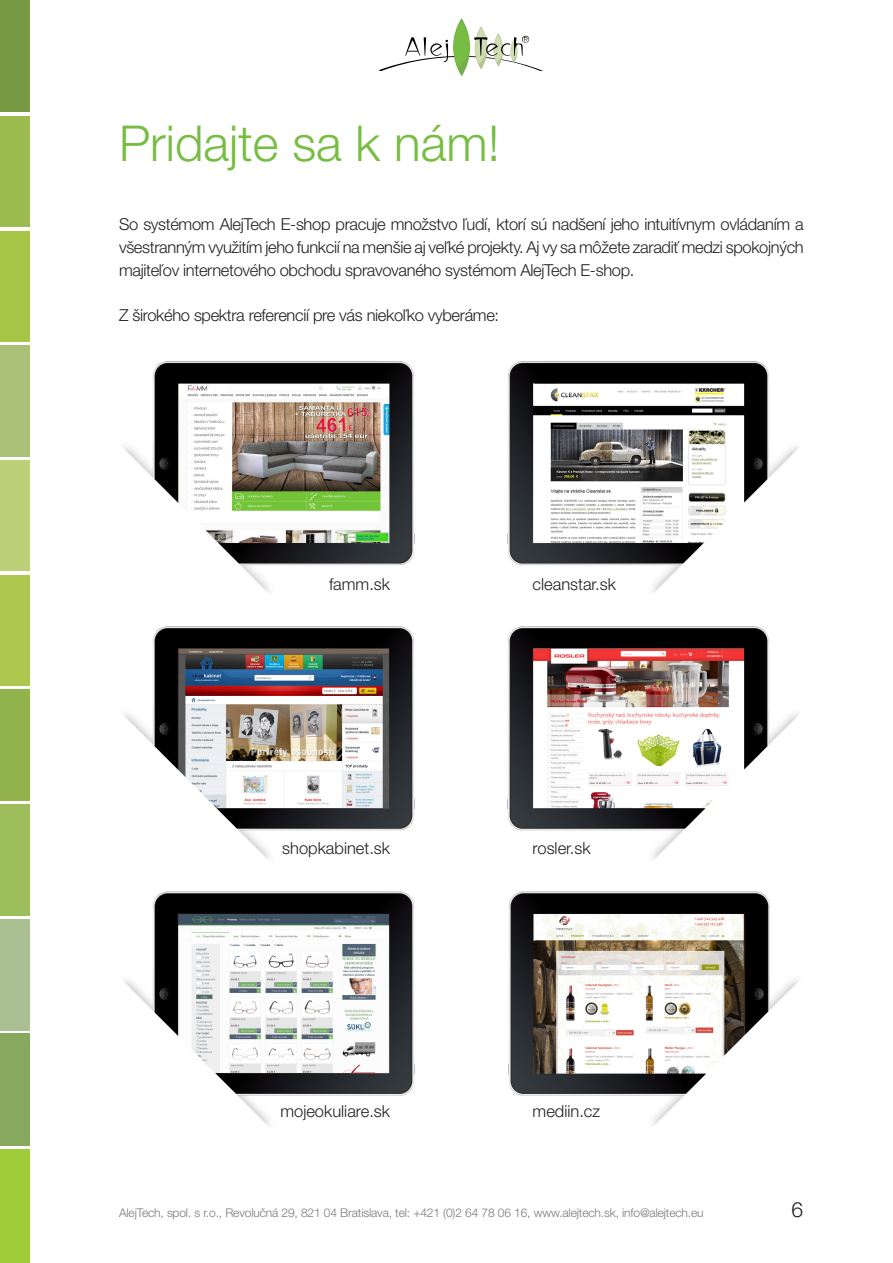
<style>
.page{position:relative;width:893px;height:1263px;background:#fff}
.page>*{position:absolute;margin:0;border:0;box-sizing:border-box;transform-origin:0 0}
.t1{font:300 49.5px "Helvetica Neue LT Pro";color:#78bd43}
.t2{font:300 21px "Helvetica Neue LT Pro";color:#231f20}
.Paragraph01{font:300 16.5px/23px "Helvetica Neue LT Pro";letter-spacing:-.02em;color:#231f20;text-align:justify}
.Paragraph01-2{font:300 16.5px "Helvetica Neue LT Pro";color:#231f20}
.t3{font:300 12px "Helvetica Neue LT Pro";letter-spacing:-.01em;color:#76787b}
</style>
<div class="page">
<svg style="left:453px;top:18px;width:17px;height:58px"></svg>
<svg style="left:378px;top:20px;width:165px;height:51px"></svg>
<div style="left:0;top:575px;width:30px;height:111px;background:#aec74f"></div>
<div style="left:0;top:690px;width:30px;height:110px;background:#92b34b"></div>
<div style="left:0;top:805px;width:30px;height:110px;background:#9dbd5a"></div>
<div style="left:0;top:1033px;width:30px;height:112px;background:#87a95d"></div>
<div style="left:0;top:1149px;width:30px;height:114px;background:#a0cc39"></div>
<div style="left:0;top:0;width:30px;height:112px;background:#779943"></div>
<div style="left:0;top:116px;width:30px;height:110px;background:#9cbc50"></div>
<div style="left:0;top:231px;width:30px;height:110px;background:#a6c547"></div>
<img style="left:123px;top:361px;width:676px;height:765px">
<p class="t1" style="left:119px;top:113px;width:382px">Pridajte sa k nám!</p>
<p class="Paragraph01" style="left:119px;top:212px;width:686px">So systémom AlejTech E-shop pracuje množstvo ľudí, ktorí sú nadšení jeho intuitívnym ovládaním a všestranným využitím jeho funkcií na menšie aj veľké projekty. Aj vy sa môžete zaradiť medzi spokojných majiteľov internetového obchodu spravovaného systémom AlejTech E-shop.</p>
<p class="Paragraph01" style="left:119px;top:304px;width:382px">Z širokého spektra referencií pre vás niekoľko vyberáme:</p>
<p class="Paragraph01" style="left:329px;top:572px;width:63px">famm.sk</p>
<p class="Paragraph01-2" style="left:533px;top:574px;width:85px">cleanstar.sk</p>
<p class="Paragraph01-2" style="left:282px;top:838px;width:109px">shopkabinet.sk</p>
<p class="Paragraph01-2" style="left:533px;top:838px;width:60px">rosler.sk</p>
<p class="Paragraph01-2" style="left:280px;top:1101px;width:111px">mojeokuliare.sk</p>
<p class="Paragraph01-2" style="left:533px;top:1101px;width:69px">mediin.cz</p>
<p class="t3" style="left:119px;top:1205px;width:586px">AlejTech, spol. s r.o., Revolučná 29, 821 04 Bratislava, tel: +421 (0)2 64 78 06 16, www.alejtech.sk, info@alejtech.eu</p>
<p class="t2" style="left:792px;top:1196px;width:13px">6</p>
</div>
